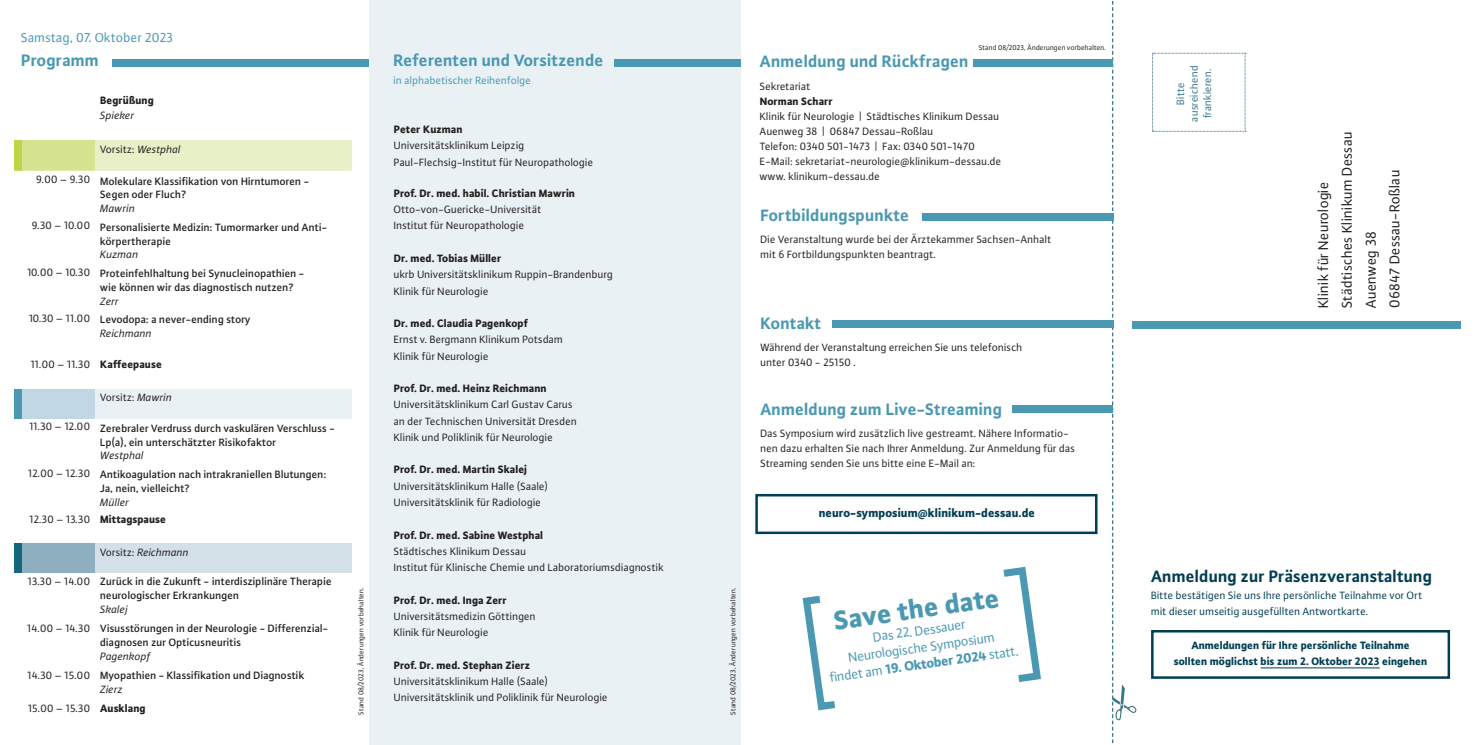
<style>
.page{position:relative;width:1482px;height:745px;background:#fff}
.page>*{position:absolute;margin:0;border:0;box-sizing:border-box;transform-origin:0 0}
.t1{font:800 28.12px "Plus Sans OT";color:#4a98b2}
.t2{font:700 17.5px "Plus Sans OT";color:#4a98b2}
.t3{font:700 17.5px "Plus Sans OT";color:#003e52}
.t4{font:15px/23.8px "Plus Sans OT";color:#231f20}
.t5{font:14px/16.9px "Plus Sans OT";color:#4a98b2;text-align:center}
.t6{font:13.75px "Plus Sans OT";color:#4a98b2}
.t7{font:800 12.5px "Plus Sans OT";color:#003e52}
.t8{font:11.25px/16.2px "Plus Sans OT";color:#231f20}
.t9{font:500 11.25px/18.8px "Plus Sans OT";color:#231f20}
.t10{font:800 11.25px/17.2px "Plus Sans OT";color:#231f20}
.t11{font:11.25px/16.2px "Plus Sans OT";color:#003e52}
.t12{font:800 11.25px/16.2px "Plus Sans OT";color:#003e52;text-align:center}
.t13{font:italic 11.25px "Plus Sans OT";color:#231f20}
.t14{font:11.25px/13.5px "Plus Sans OT";color:#3a768a;text-align:center}
.t15{font:11.25px "Plus Sans OT";color:#4a98b2}
.t16{font:7.5px "Plus Sans OT";color:#231f20}
.s1{font-style:italic}
.s2{font-weight:400}
.s3{font-weight:400;font-style:italic}
.s4{font-weight:800}
.s5{font-style:normal}
</style>
<div class="page">
<div style="left:369px;top:0;width:372px;height:744px;background:#e9f1f5"></div>
<svg style="left:802px;top:566px;width:239px;height:145px"></svg>
<div style="left:14px;top:141px;width:8px;height:30px;background:#bcd646"></div>
<div style="left:22px;top:141px;width:73px;height:30px;background:#d6e492"></div>
<div style="left:95px;top:141px;width:256px;height:30px;background:#e8f0c7"></div>
<div style="left:14px;top:389px;width:8px;height:29px;background:#4a98b2"></div>
<div style="left:22px;top:389px;width:73px;height:29px;background:#c1d7e3"></div>
<div style="left:95px;top:389px;width:256px;height:29px;background:#e9f1f5"></div>
<div style="left:14px;top:543px;width:8px;height:29px;background:#14677c"></div>
<div style="left:22px;top:543px;width:73px;height:29px;background:#8eafbf"></div>
<div style="left:95px;top:543px;width:256px;height:29px;background:#d3e0e7"></div>
<div style="left:112px;top:59px;width:257px;height:8px;background:#4a98b2"></div>
<svg style="left:1111px;top:0;width:25px;height:744px"></svg>
<svg style="left:1152px;top:53px;width:93px;height:79px"></svg>
<div style="left:1131px;top:321px;width:328px;height:7px;background:#4a98b2"></div>
<hr style="left:1260px;top:667px;width:119px;height:1px;background:#003e52">
<div style="left:614px;top:59px;width:127px;height:8px;background:#4a98b2"></div>
<div style="left:921px;top:213px;width:192px;height:7px;background:#4a98b2"></div>
<div style="left:831px;top:320px;width:282px;height:7px;background:#4a98b2"></div>
<div style="left:973px;top:59px;width:140px;height:8px;background:#4a98b2"></div>
<div style="left:1012px;top:405px;width:101px;height:7px;background:#4a98b2"></div>
<div style="left:755px;top:493px;width:342px;height:40px;border:2px solid #003e52"></div>
<div style="left:1150px;top:629px;width:299px;height:49px;border:2px solid #003e52"></div>
<p class="t6" style="left:21px;top:29px;width:153px">Samstag, 07. Oktober 2023</p>
<h2 class="t2" style="left:21px;top:49px;width:79px">Programm</h2>
<p class="t10" style="left:100px;top:91px;width:55px">Begrüßung</p>
<p class="t13" style="left:100px;top:108px;width:36px">Spieker</p>
<p class="t8" style="left:100px;top:141px;width:82px">Vorsitz: <span class="s1">Westphal</span></p>
<p class="t9" style="left:100px;top:174px;width:210px;line-height:13.8px;text-indent:-64px"><span class="s2">9.00 – 9.30</span> Molekulare Klassifikation von Hirntumoren -<br>Segen oder Fluch?</p>
<p class="t9" style="left:32px;top:199px;width:295px;text-indent:68px"><span class="s3">Mawrin<br></span><span class="s2">9.30 – 10.00</span> Personalisierte Medizin: Tumormarker und Anti-</p>
<p class="t9" style="left:100px;top:231px;width:72px">körpertherapie</p>
<p class="t9" style="left:27px;top:245px;width:278px;text-indent:73px"><span class="s3">Kuzman<br></span><span class="s2">10.00 – 10.30</span> Proteinfehlhaltung bei Synucleinopathien -</p>
<p class="t9" style="left:100px;top:277px;width:195px">wie können wir das diagnostisch nutzen?</p>
<p class="t9" style="left:29px;top:291px;width:223px;text-indent:71px"><span class="s3">Zerr<br></span><span class="s2">10.30 – 11.00</span> Levodopa: a never-ending story</p>
<p class="t13" style="left:100px;top:326px;width:53px">Reichmann</p>
<p class="t8" style="left:31px;top:356px;width:133px">11.00 – 11.30 <span class="s4">Kaffeepause</span></p>
<p class="t8" style="left:100px;top:389px;width:73px">Vorsitz: <span class="s1">Mawrin</span></p>
<p class="t9" style="left:100px;top:421px;width:236px;line-height:13.8px;text-indent:-71px"><span class="s2">11.30 – 12.00</span> Zerebraler Verdruss durch vaskulären Verschluss -<br>Lp(a), ein unterschätzter Risikofaktor</p>
<p class="t9" style="left:28px;top:446px;width:300px;text-indent:72px"><span class="s3">Westphal<br></span><span class="s2">12.00 – 12.30</span> Antikoagulation nach intrakraniellen Blutungen:</p>
<p class="t9" style="left:100px;top:478px;width:91px">Ja, nein, vielleicht?</p>
<p class="t10" style="left:30px;top:492px;width:138px;text-indent:71px"><span class="s3">Müller<br></span><span class="s2">12.30 – 13.30</span> Mittagspause</p>
<p class="t13" style="left:100px;top:545px;width:90px"><span class="s5">Vorsitz:</span> Reichmann</p>
<p class="t9" style="left:100px;top:574px;width:233px;line-height:13.8px;text-indent:-72px"><span class="s2">13.30 – 14.00</span> Zurück in die Zukunft - interdisziplinäre Therapie neurologischer Erkrankungen</p>
<p class="t9" style="left:27px;top:598px;width:301px;line-height:19.4px;text-indent:73px"><span class="s3">Skalej<br></span><span class="s2">14.00 – 14.30</span> Visusstörungen in der Neurologie - Differenzial-</p>
<p class="t9" style="left:100px;top:632px;width:142px">diagnosen zur Opticusneuritis</p>
<p class="t9" style="left:28px;top:645px;width:278px;line-height:19.4px;text-indent:73px"><span class="s3">Pagenkopf<br></span><span class="s2">14.30 – 15.00</span> Myopathien - Klassifikation und Diagnostik</p>
<p class="t8" style="left:28px;top:678px;width:119px;line-height:19.4px;text-indent:72px"><span class="s1">Zierz<br></span>15.00 – 15.30 <span class="s4">Ausklang</span></p>
<p class="t16" style="left:356px;top:714px;width:129px;rotate:-90deg">Stand 08/2023, Änderungen vorbehalten.</p>
<h2 class="t2" style="left:393px;top:49px;width:211px">Referenten und Vorsitzende</h2>
<p class="t15" style="left:393px;top:74px;width:139px">in alphabetischer Reihenfolge</p>
<p class="t10" style="left:394px;top:120px;width:70px">Peter Kuzman</p>
<p class="t8" style="left:394px;top:137px;width:201px">Universitätsklinikum Leipzig<br>Paul-Flechsig-Institut für Neuropathologie</p>
<p class="t10" style="left:394px;top:184px;width:183px">Prof. Dr. med. habil. Christian Mawrin</p>
<p class="t8" style="left:394px;top:201px;width:149px">Otto-von-Guericke-Universität<br>Institut für Neuropathologie</p>
<p class="t10" style="left:394px;top:249px;width:109px">Dr. med. Tobias Müller</p>
<p class="t8" style="left:394px;top:266px;width:221px">ukrb Universitätsklinikum Ruppin-Brandenburg<br>Klinik für Neurologie</p>
<p class="t10" style="left:394px;top:314px;width:136px">Dr. med. Claudia Pagenkopf</p>
<p class="t8" style="left:394px;top:331px;width:171px">Ernst v. Bergmann Klinikum Potsdam<br>Klinik für Neurologie</p>
<p class="t10" style="left:394px;top:379px;width:154px">Prof. Dr. med. Heinz Reichmann</p>
<p class="t8" style="left:394px;top:396px;width:185px">Universitätsklinikum Carl Gustav Carus an der Technischen Universität Dresden<br>Klinik und Poliklinik für Neurologie</p>
<p class="t10" style="left:394px;top:460px;width:135px">Prof. Dr. med. Martin Skalej</p>
<p class="t8" style="left:394px;top:477px;width:156px">Universitätsklinikum Halle (Saale)<br>Universitätsklinik für Radiologie</p>
<p class="t10" style="left:394px;top:525px;width:151px">Prof. Dr. med. Sabine Westphal</p>
<p class="t8" style="left:394px;top:542px;width:271px">Städtisches Klinikum Dessau<br>Institut für Klinische Chemie und Laboratoriumsdiagnostik</p>
<p class="t10" style="left:394px;top:590px;width:115px">Prof. Dr. med. Inga Zerr</p>
<p class="t8" style="left:394px;top:607px;width:143px">Universitätsmedizin Göttingen<br>Klinik für Neurologie</p>
<p class="t10" style="left:394px;top:655px;width:138px">Prof. Dr. med. Stephan Zierz</p>
<p class="t8" style="left:394px;top:672px;width:215px">Universitätsklinikum Halle (Saale)<br>Universitätsklinik und Poliklinik für Neurologie</p>
<h2 class="t2" style="left:759px;top:50px;width:210px">Anmeldung und Rückfragen</h2>
<p class="t16" style="left:978px;top:44px;width:129px">Stand 08/2023, Änderungen vorbehalten.</p>
<p class="t8" style="left:759px;top:78px;width:52px">Sekretariat</p>
<p class="t10" style="left:759px;top:92px;width:74px">Norman Scharr</p>
<p class="t8" style="left:759px;top:109px;width:243px;line-height:15px">Klinik für Neurologie | Städtisches Klinikum Dessau Auenweg 38 | 06847 Dessau-Roßlau<br>Telefon: 0340 501-1473 | Fax: 0340 501-1470<br>E-Mail: sekretariat-neurologie@klinikum-dessau.de www. klinikum-dessau.de</p>
<h2 class="t2" style="left:760px;top:203px;width:150px">Fortbildungspunkte</h2>
<p class="t8" style="left:760px;top:231px;width:292px;line-height:15px">Die Veranstaltung wurde bei der Ärztekammer Sachsen-Anhalt mit 6 Fortbildungspunkten beantragt.</p>
<h2 class="t2" style="left:760px;top:311px;width:62px">Kontakt</h2>
<p class="t8" style="left:760px;top:339px;width:263px;line-height:15px">Während der Veranstaltung erreichen Sie uns telefonisch unter 0340 - 25150 .</p>
<h2 class="t2" style="left:760px;top:397px;width:243px">Anmeldung zum Live-Streaming</h2>
<p class="t8" style="left:760px;top:425px;width:316px;line-height:15px">Das Symposium wird zusätzlich live gestreamt. Nähere Informatio&shy;nen dazu erhalten Sie nach Ihrer Anmeldung. Zur Anmeldung für das<br>Streaming senden Sie uns bitte eine E-Mail an:</p>
<p class="t7" style="left:818px;top:504px;width:218px">neuro-symposium@klinikum-dessau.de</p>
<p class="t16" style="left:728px;top:714px;width:129px;rotate:-90deg">Stand 08/2023, Änderungen vorbehalten.</p>
<h1 class="t1" style="left:831px;top:602px;width:168px;rotate:-8deg">Save the date</h1>
<p class="t5" style="left:823px;top:635px;width:192px;rotate:-8deg">Das 22. Dessauer<br>Neurologische Symposium<br>fi ndet am <span class="s4">19. Oktober 2024</span> statt.</p>
<p class="t14" style="left:1173px;top:121px;width:58px;rotate:-90deg">Bitte ausreichend frankieren.</p>
<h3 class="t4" style="left:1311px;top:308px;width:178px;rotate:-90deg">Klinik für Neurologie<br>Städtisches Klinikum Dessau<br>Auenweg 38<br>06847 Dessau-Roßlau</h3>
<h2 class="t3" style="left:1150px;top:565px;width:282px">Anmeldung zur Präsenzveranstaltung</h2>
<p class="t11" style="left:1150px;top:586px;width:273px">Bitte bestätigen Sie uns Ihre persönliche Teilnahme vor Ort mit dieser umseitig ausgefüllten Antwortkarte.</p>
<p class="t12" style="left:1173px;top:636px;width:255px">Anmeldungen für Ihre persönliche Teilnahme sollten möglichst bis zum 2. Oktober 2023 eingehen</p>
</div>
